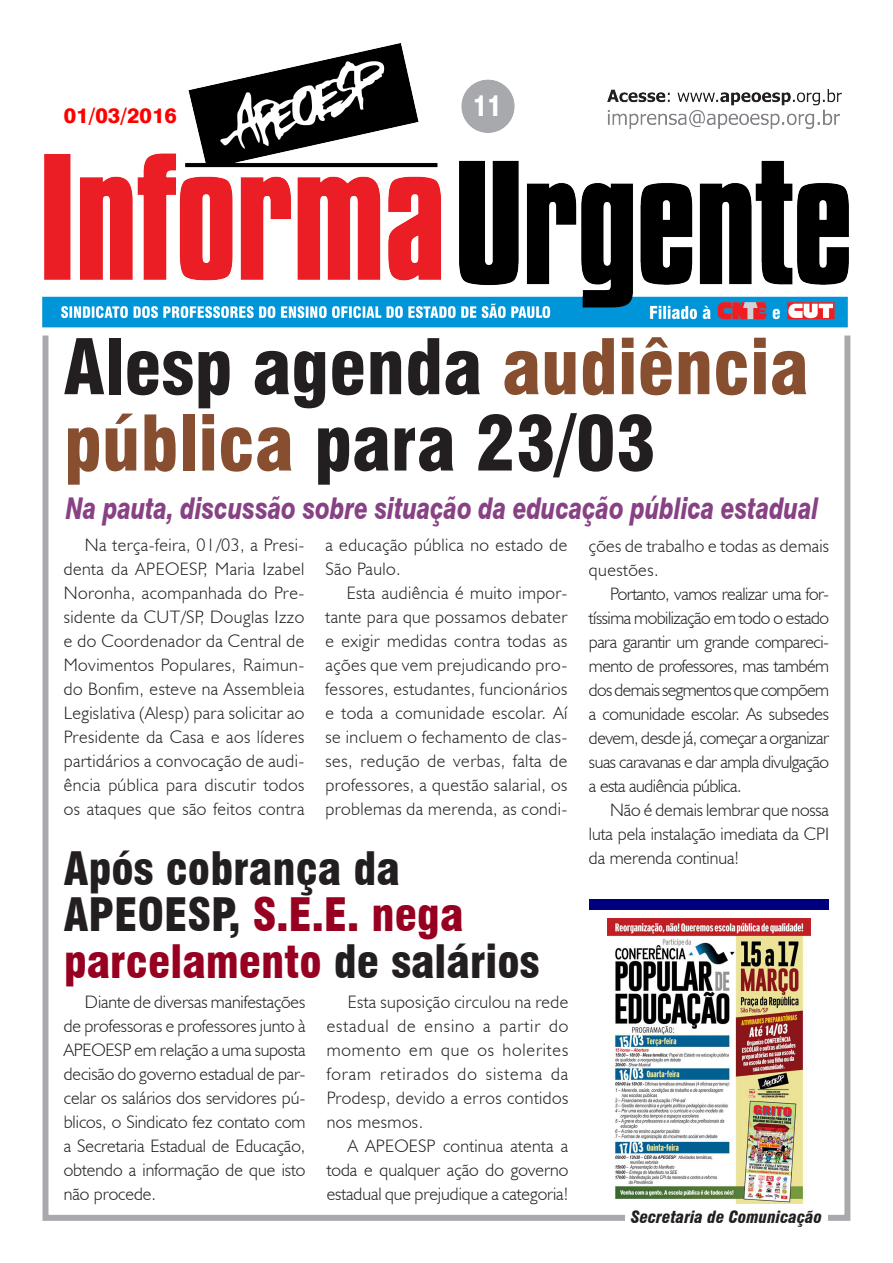
<style>
.page{position:relative;width:893px;height:1263px;background:#fff}
.page>*{position:absolute;margin:0;border:0;box-sizing:border-box;transform-origin:0 0}
.Título{font:900 condensed 74.55px/76.3px "Swiss 721 BT";color:#231f20}
.Título1{font:900 condensed 45px/46.5px "Swiss 721 BT";color:#231f20}
.Subtítulo_3{font:italic 800 30px "Swiss 721 BT";color:#874184;scale:.75 1}
.t1{font:800 30px "Swiss 721 BT";color:#fff;scale:.8 1}
.t2{font:800 21px "Swiss 721 BT";color:#f00}
.Corpo_do_texto{font:300 18px/24px "Humanist 521 BT";letter-spacing:.01em;color:#231f20;text-align:justify}
.t3{font:italic 900 condensed 16.5px "Swiss 721 BT";color:#231f20}
.s1{color:#884e30}
.s2{color:#970020}
</style>
<div class="page">
<div style="left:42px;top:332px;width:808px;height:889px;border:6px solid #a8a9ad"></div>
<img style="left:43px;top:43px;width:806px;height:285px">
<div style="left:626px;top:1209px;width:202px;height:18px;background:#fff"></div>
<img style="left:607px;top:919px;width:203px;height:284px">
<div style="left:589px;top:899px;width:240px;height:10px;background:#00007f"></div>
<p class="t2" style="left:64px;top:103px;width:115px">01/03/2016</p>
<p class="t1" style="left:473px;top:87px;width:37px">11</p>
<p class="Título" style="left:64px;top:329px;width:746px">Alesp agenda <span class="s1">audiência pública</span> para 23/03</p>
<p class="Subtítulo_3" style="left:66px;top:490px;width:1005px">Na pauta, discussão sobre situação da educação pública estadual</p>
<p class="Corpo_do_texto" style="left:64px;top:533px;width:242px;text-indent:21px">Na terça-feira, 01/03, a Presi&shy;denta da APEOESP, Maria Izabel Noronha, acompanhada do Pre&shy;sidente da CUT/SP, Douglas Izzo e do Coordenador da Central de Movimentos Populares, Raimun&shy;do Bonfim, esteve na Assembleia Legislativa (Alesp) para solicitar ao Presidente da Casa e aos líderes partidários a convocação de audi&shy;ência pública para discutir todos os ataques que são feitos contra</p>
<p class="Corpo_do_texto" style="left:325px;top:532px;width:243px">a educação pública no estado de<br>São Paulo.</p>
<p class="Corpo_do_texto" style="left:589px;top:533px;width:242px">ções de trabalho e todas as demais questões.</p>
<p class="Corpo_do_texto" style="left:589px;top:581px;width:242px;text-indent:21px">Portanto, vamos realizar uma for&shy;tíssima mobilização em todo o estado para garantir um grande compareci&shy;mento de professores, mas também dos demais segmentos que compõem a comunidade escolar. As subsedes devem, desde já, começar a organizar suas caravanas e dar ampla divulgação a esta audiência pública.</p>
<p class="Corpo_do_texto" style="left:589px;top:797px;width:242px;text-indent:21px">Não é demais lembrar que nossa luta pela instalação imediata da CPI da merenda continua!</p>
<p class="Corpo_do_texto" style="left:325px;top:580px;width:243px;text-indent:21px">Esta audiência é muito impor&shy;tante para que possamos debater e exigir medidas contra todas as ações que vem prejudicando pro&shy;fessores, estudantes, funcionários e toda a comunidade escolar. Aí se incluem o fechamento de clas&shy;ses, redução de verbas, falta de professores, a questão salarial, os problemas da merenda, as condi-</p>
<p class="Título1" style="left:64px;top:845px;width:477px">Após cobrança da<br>APEOESP, <span class="s2">S.E.E. nega parcelamento</span> de salários</p>
<p class="Corpo_do_texto" style="left:64px;top:989px;width:243px;text-indent:21px">Diante de diversas manifestações de professoras e professores junto à APEOESP em relação a uma suposta decisão do governo estadual de par&shy;celar os salários dos servidores pú&shy;blicos, o Sindicato fez contato com a Secretaria Estadual de Educação, obtendo a informação de que isto não procede.</p>
<p class="Corpo_do_texto" style="left:327px;top:989px;width:243px;text-indent:21px">Esta suposição circulou na rede estadual de ensino a partir do momento em que os holerites foram retirados do sistema da Prodesp, devido a erros contidos nos mesmos.</p>
<p class="Corpo_do_texto" style="left:327px;top:1133px;width:243px;text-indent:21px">A APEOESP continua atenta a toda e qualquer ação do governo estadual que prejudique a categoria!</p>
<p class="t3" style="left:631px;top:1206px;width:192px">Secretaria de Comunicação</p>
</div>
